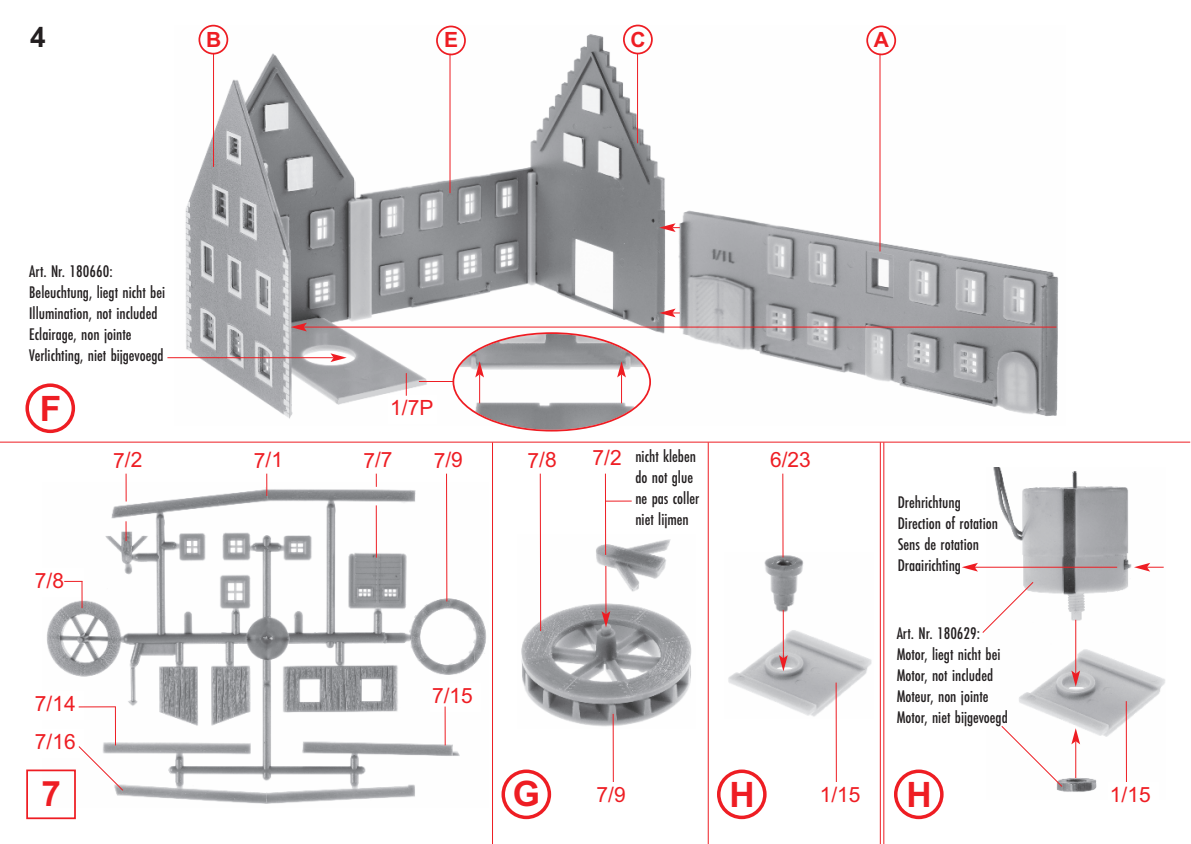
<style>
.page{position:relative;width:1191px;height:844px;background:#fff}
.page>*{position:absolute;margin:0;border:0;box-sizing:border-box;transform-origin:0 0}
.t1{font:700 35px "Arial";color:#ee1d23}
.t2{font:700 28px "Arial";color:#231f20}
.t3{font:21px "Arial";letter-spacing:-.005em;color:#ee1d23}
.t4{font:700 21px "Arial";color:#ee1d23}
.t5{font:17.5px/21px "Futura EF Medium Con";color:#231f20}
</style>
<div class="page">
<hr style="left:492px;top:442px;width:1px;height:401px;background:#ee1d23">
<hr style="left:708px;top:442px;width:1px;height:401px;background:#ee1d23">
<hr style="left:880px;top:442px;width:1px;height:401px;background:#ee1d23">
<hr style="left:883px;top:442px;width:1px;height:401px;background:#ee1d23">
<hr style="left:0;top:441px;width:1190px;height:1px;background:#ee1d23">
<img style="left:174px;top:34px;width:884px;height:385px">
<svg style="left:452px;top:332px;width:199px;height:99px"></svg>
<svg style="left:25px;top:383px;width:50px;height:50px"></svg>
<hr style="left:213px;top:54px;width:1px;height:113px;background:#ee1d23">
<hr style="left:449px;top:54px;width:1px;height:139px;background:#ee1d23">
<hr style="left:637px;top:54px;width:1px;height:89px;background:#ee1d23">
<hr style="left:879px;top:54px;width:1px;height:197px;background:#ee1d23">
<hr style="left:304px;top:326px;width:752px;height:1px;background:#ee1d23">
<svg style="left:291px;top:322px;width:16px;height:9px"></svg>
<svg style="left:659px;top:223px;width:21px;height:9px"></svg>
<svg style="left:659px;top:308px;width:21px;height:9px"></svg>
<hr style="left:167px;top:357px;width:166px;height:1px;background:#ee1d23">
<svg style="left:330px;top:353px;width:17px;height:9px"></svg>
<svg style="left:866px;top:26px;width:30px;height:29px"></svg>
<svg style="left:198px;top:25px;width:30px;height:29px"></svg>
<svg style="left:623px;top:25px;width:30px;height:29px"></svg>
<svg style="left:436px;top:26px;width:30px;height:29px"></svg>
<div style="left:388px;top:395px;width:48px;height:29px;background:#fff"></div>
<svg style="left:406px;top:373px;width:1px;height:22px"></svg>
<hr style="left:419px;top:381px;width:35px;height:1px;background:#ee1d23">
<img style="left:47px;top:482px;width:439px;height:322px">
<img style="left:521px;top:534px;width:171px;height:193px">
<img style="left:728px;top:552px;width:144px;height:165px">
<img style="left:986px;top:467px;width:179px;height:325px">
<svg style="left:501px;top:769px;width:50px;height:50px"></svg>
<svg style="left:717px;top:769px;width:49px;height:50px"></svg>
<svg style="left:894px;top:769px;width:49px;height:50px"></svg>
<svg style="left:1134px;top:562px;width:29px;height:9px"></svg>
<hr style="left:1075px;top:619px;width:1px;height:54px;background:#ee1d23">
<svg style="left:1071px;top:670px;width:9px;height:16px"></svg>
<hr style="left:1075px;top:741px;width:1px;height:36px;background:#ee1d23">
<svg style="left:1071px;top:728px;width:9px;height:16px"></svg>
<hr style="left:975px;top:566px;width:142px;height:1px;background:#ee1d23">
<svg style="left:962px;top:563px;width:16px;height:8px"></svg>
<svg style="left:982px;top:581px;width:52px;height:52px"></svg>
<svg style="left:1000px;top:724px;width:63px;height:63px"></svg>
<svg style="left:601px;top:565px;width:9px;height:62px"></svg>
<hr style="left:605px;top:473px;width:1px;height:81px;background:#ee1d23">
<svg style="left:779px;top:609px;width:8px;height:108px"></svg>
<hr style="left:782px;top:473px;width:1px;height:84px;background:#ee1d23">
<hr style="left:540px;top:473px;width:1px;height:158px;background:#ee1d23">
<hr style="left:612px;top:713px;width:2px;height:69px;background:#ee1d23">
<div style="left:33px;top:691px;width:51px;height:28px;background:#fff"></div>
<div style="left:430px;top:682px;width:51px;height:29px;background:#fff"></div>
<svg style="left:266px;top:473px;width:1px;height:23px"></svg>
<hr style="left:835px;top:682px;width:1px;height:100px;background:#ee1d23">
<hr style="left:1125px;top:701px;width:1px;height:81px;background:#ee1d23">
<div style="left:1108px;top:782px;width:50px;height:28px;background:#fff"></div>
<hr style="left:446px;top:473px;width:1px;height:128px;background:#ee1d23">
<svg style="left:376px;top:473px;width:1px;height:13px"></svg>
<hr style="left:376px;top:505px;width:1px;height:52px;background:#ee1d23">
<svg style="left:126px;top:473px;width:1px;height:28px"></svg>
<svg style="left:126px;top:521px;width:1px;height:20px"></svg>
<hr style="left:79px;top:706px;width:37px;height:1px;background:#ee1d23">
<svg style="left:606px;top:500px;width:25px;height:1px"></svg>
<hr style="left:115px;top:706px;width:1px;height:39px;background:#ee1d23">
<hr style="left:445px;top:706px;width:1px;height:39px;background:#ee1d23">
<div style="left:33px;top:728px;width:51px;height:29px;background:#fff"></div>
<svg style="left:78px;top:745px;width:46px;height:46px"></svg>
<div style="left:33px;top:567px;width:51px;height:29px;background:#fff"></div>
<svg style="left:64px;top:580px;width:19px;height:28px"></svg>
<div style="left:26px;top:769px;width:50px;height:50px;border:2px solid #ee1d23"></div>
<h2 class="t2" style="left:30px;top:21px;width:17px">4</h2>
<p class="t4" style="left:206px;top:27px;width:17px">B</p>
<p class="t4" style="left:444px;top:28px;width:16px">E</p>
<p class="t4" style="left:630px;top:27px;width:17px">C</p>
<p class="t4" style="left:874px;top:28px;width:17px">A</p>
<p class="t5" style="left:29px;top:261px;width:137px">Art. Nr. 180660:<br>Beleuchtung, liegt nicht bei<br>Illumination, not included<br>Eclairage, non jointe<br>Verlichting, niet bijgevoegd</p>
<h1 class="t1" style="left:40px;top:388px;width:23px">F</h1>
<p class="t3" style="left:390px;top:395px;width:45px">1/7P</p>
<p class="t3" style="left:35px;top:568px;width:31px">7/8</p>
<p class="t3" style="left:254px;top:448px;width:31px">7/1</p>
<p class="t3" style="left:527px;top:448px;width:31px">7/8</p>
<p class="t3" style="left:592px;top:445px;width:31px">7/2</p>
<p class="t3" style="left:770px;top:448px;width:42px">6/23</p>
<p class="t5" style="left:635px;top:447px;width:65px">nicht kleben do not glue ne pas coller niet lijmen</p>
<p class="t3" style="left:434px;top:448px;width:31px">7/9</p>
<p class="t3" style="left:113px;top:448px;width:31px">7/2</p>
<p class="t3" style="left:363px;top:448px;width:31px">7/7</p>
<p class="t5" style="left:897px;top:492px;width:102px">Drehrichtung<br>Direction of rotation<br>Sens de rotation<br>Draairichting</p>
<p class="t3" style="left:35px;top:691px;width:42px">7/14</p>
<p class="t3" style="left:35px;top:729px;width:42px">7/16</p>
<h1 class="t1" style="left:42px;top:772px;width:21px">7</h1>
<p class="t3" style="left:432px;top:683px;width:42px">7/15</p>
<p class="t5" style="left:896px;top:623px;width:113px">Art. Nr. 180629:<br>Motor, liegt nicht bei<br>Motor, not included<br>Moteur, non jointe<br>Motor, niet bijgevoegd</p>
<h1 class="t1" style="left:512px;top:773px;width:29px">G</h1>
<h1 class="t1" style="left:729px;top:774px;width:27px">H</h1>
<h1 class="t1" style="left:906px;top:774px;width:27px">H</h1>
<p class="t3" style="left:596px;top:782px;width:31px">7/9</p>
<p class="t3" style="left:819px;top:782px;width:42px">1/15</p>
<p class="t3" style="left:1109px;top:782px;width:42px">1/15</p>
</div>
